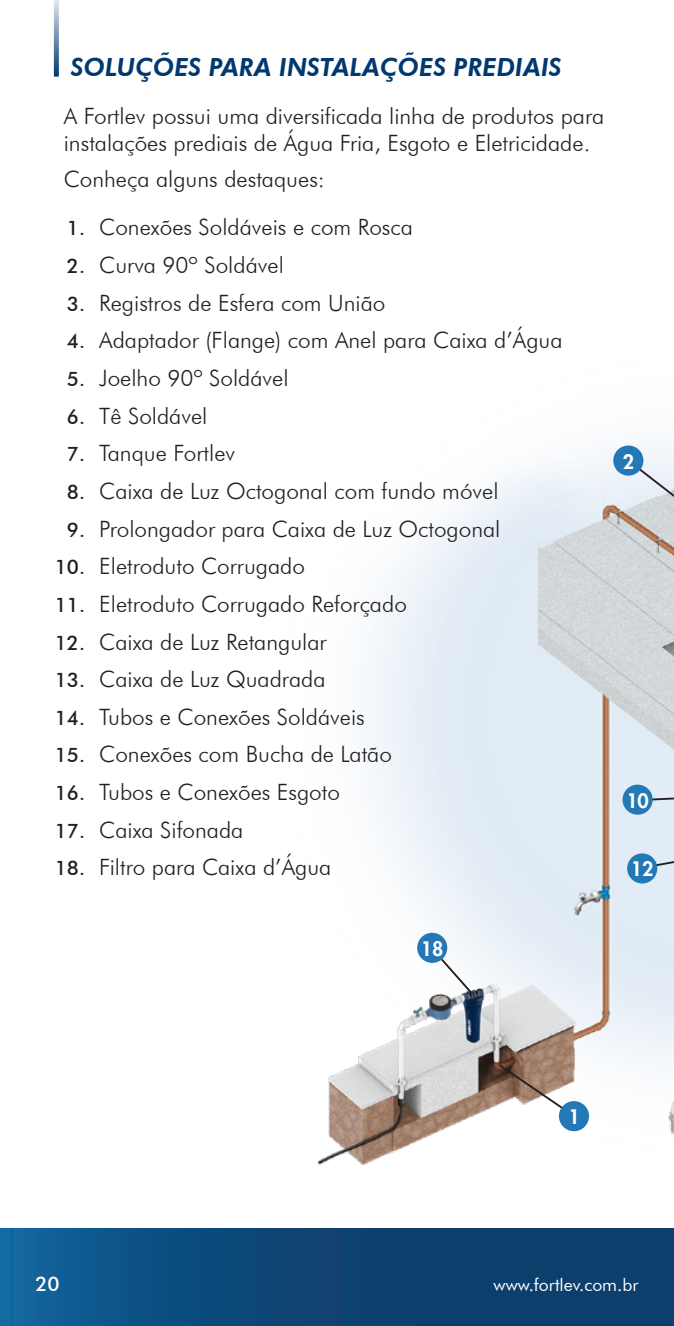
<style>
.page{position:relative;width:674px;height:1326px;background:#fff}
.page>*{position:absolute;margin:0;border:0;box-sizing:border-box;transform-origin:0 0}
.t1{font:italic 800 25px "Futura BT";color:#00386f}
.t2{font:300 22.5px/27px "Futura BT";color:#231f20}
.t3{font:500 20px "Futura BT";color:#fff}
.t4{font:800 19.5px "Futura Std";color:#fff}
.t5{font:17.5px "Futura BT";color:#fff}
.s1{font-weight:500;font-size:20px}
</style>
<div class="page">
<svg style="left:0;top:1228px;width:673px;height:97px;background:#0d4878"></svg>
<img style="left:317px;top:443px;width:356px;height:722px">
<svg style="left:430px;top:947px;width:43px;height:47px"></svg>
<div style="left:417px;top:932px;width:30px;height:30px;background:#2378b5;border-radius:50%"></div>
<svg style="left:54px;top:0;width:5px;height:77px"></svg>
<svg style="left:498px;top:1063px;width:66px;height:47px"></svg>
<svg style="left:651px;top:856px;width:22px;height:14px"></svg>
<svg style="left:652px;top:795px;width:21px;height:6px"></svg>
<svg style="left:625px;top:458px;width:48px;height:46px;background:#dee4eb"></svg>
<div style="left:558px;top:1100px;width:30px;height:31px;background:#2378b5;border-radius:50%"></div>
<div style="left:626px;top:853px;width:31px;height:30px;background:#2378b5;border-radius:50%"></div>
<div style="left:622px;top:784px;width:30px;height:30px;background:#2378b5;border-radius:50%"></div>
<div style="left:613px;top:445px;width:30px;height:30px;background:#2378b5;border-radius:50%"></div>
<p class="t1" style="left:71px;top:52px;width:492px">SOLUÇÕES PARA INSTALAÇÕES PREDIAIS</p>
<p class="t2" style="left:64px;top:102px;width:541px">A Fortlev possui uma diversificada linha de produtos para instalações prediais de Água Fria, Esgoto e Eletricidade.</p>
<p class="t2" style="left:64px;top:165px;width:262px">Conheça alguns destaques:</p>
<p class="t2" style="left:67px;top:214px;width:347px"><span class="s1">1.</span> Conexões Soldáveis e com Rosca</p>
<p class="t2" style="left:67px;top:251px;width:218px"><span class="s1">2.</span> Curva 90º Soldável</p>
<p class="t2" style="left:67px;top:289px;width:320px"><span class="s1">3.</span> Registros de Esfera com União</p>
<p class="t2" style="left:67px;top:326px;width:497px"><span class="s1">4.</span> Adaptador (Flange) com Anel para Caixa d’Água</p>
<p class="t2" style="left:67px;top:364px;width:223px"><span class="s1">5.</span> Joelho 90º Soldável</p>
<p class="t2" style="left:67px;top:402px;width:142px"><span class="s1">6.</span> Tê Soldável</p>
<p class="t2" style="left:67px;top:439px;width:170px"><span class="s1">7.</span> Tanque Fortlev</p>
<p class="t2" style="left:67px;top:477px;width:433px"><span class="s1">8.</span> Caixa de Luz Octogonal com fundo móvel</p>
<p class="t2" style="left:67px;top:515px;width:435px"><span class="s1">9.</span> Prolongador para Caixa de Luz Octogonal</p>
<p class="t2" style="left:55px;top:552px;width:251px"><span class="s1">10.</span> Eletroduto Corrugado</p>
<p class="t2" style="left:55px;top:590px;width:353px"><span class="s1">11.</span> Eletroduto Corrugado Reforçado</p>
<p class="t2" style="left:55px;top:627px;width:273px"><span class="s1">12.</span> Caixa de Luz Retangular</p>
<p class="t2" style="left:55px;top:665px;width:272px"><span class="s1">13.</span> Caixa de Luz Quadrada</p>
<p class="t2" style="left:55px;top:703px;width:311px"><span class="s1">14.</span> Tubos e Conexões Soldáveis</p>
<p class="t2" style="left:55px;top:740px;width:338px"><span class="s1">15.</span> Conexões com Bucha de Latão</p>
<p class="t2" style="left:55px;top:778px;width:286px"><span class="s1">16.</span> Tubos e Conexões Esgoto</p>
<p class="t2" style="left:55px;top:816px;width:190px"><span class="s1">17.</span> Caixa Sifonada</p>
<p class="t2" style="left:55px;top:853px;width:278px"><span class="s1">18.</span> Filtro para Caixa d’Água</p>
<p class="t4" style="left:622px;top:449px;width:13px">2</p>
<p class="t4" style="left:626px;top:788px;width:24px">10</p>
<p class="t4" style="left:630px;top:856px;width:24px">12</p>
<p class="t4" style="left:421px;top:936px;width:24px">18</p>
<p class="t4" style="left:568px;top:1104px;width:13px">1</p>
<p class="t3" style="left:35px;top:1271px;width:26px">20</p>
<p class="t5" style="left:493px;top:1273px;width:146px">www.fortlev.com.br</p>
</div>
